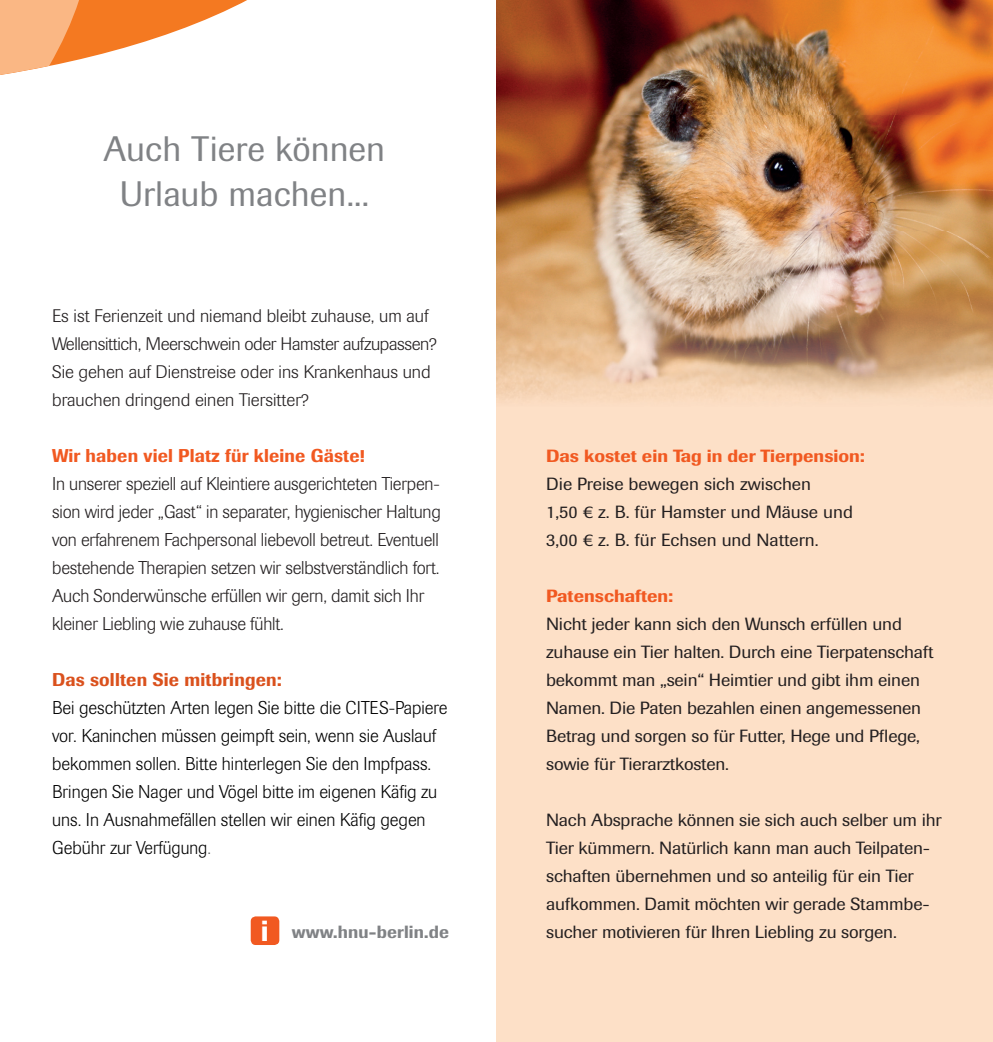
<style>
.page{position:relative;width:993px;height:1042px;background:#fff}
.page>*{position:absolute;margin:0;border:0;box-sizing:border-box;transform-origin:0 0}
.t1{font:35px/45.5px "Imago";color:#808285;text-align:center}
.t2{font:300 18.38px/28px "Imago";letter-spacing:-.01em;color:#231f20}
.t3{font:300 18.38px/28px "Imago";color:#000}
.t4{font:500 18.38px "Imago";letter-spacing:.01em;color:#f15921}
.t5{font:500 18.38px "Imago";letter-spacing:.01em;color:#da511d}
.t6{font:300 18.03px/28px "Imago";color:#231f20}
.t7{font:17.5px/28px "Imago";letter-spacing:-.01em;color:#231f20;scale:1.05 1}
.t8{font:500 17.5px "Imago";color:#f15921;scale:1.05 1}
.t9{font:500 17.5px "Imago";letter-spacing:.01em;color:#808285}
.s1{color:#57585a}
.s2{font-size:29.05px;color:#fff}
</style>
<div class="page">
<div style="left:496px;top:0;width:496px;height:1042px;background:#fde0c7"></div>
<img style="left:496px;top:0;width:496px;height:401px">
<svg style="left:0;top:0;width:247px;height:75px"></svg>
<div style="left:251px;top:916px;width:28px;height:29px;background:#f15921;border-radius:5px"></div>
<h1 class="t1" style="left:103px;top:126px;width:283px">Auch Tiere können<br>Urlaub machen...</h1>
<p class="t6" style="left:52px;top:302px;width:386px">Es ist Ferienzeit und niemand bleibt zuhause, um auf Wellensittich, Meerschwein oder Hamster aufzupassen?<br>Sie gehen auf Dienstreise oder ins Krankenhaus und brauchen dringend einen Tiersitter?</p>
<p class="t4" style="left:52px;top:444px;width:314px">Wir haben viel Platz für kleine Gäste!</p>
<p class="t2" style="left:52px;top:470px;width:390px">In unserer speziell auf Kleintiere ausgerichteten Tierpen&shy;sion wird jeder „Gast“ in separater, hygienischer Haltung von erfahrenem Fachpersonal liebevoll betreut. Eventuell bestehende Therapien setzen wir selbstverständlich fort.<br>Auch Sonderwünsche erfüllen wir gern, damit sich Ihr kleiner Liebling wie zuhause fühlt.</p>
<p class="t5" style="left:52px;top:668px;width:231px">Das sollten Sie mitbringen:</p>
<p class="t3" style="left:52px;top:694px;width:396px">Bei geschützten Arten legen Sie bitte die CITES-Papiere vor. Kaninchen müssen geimpft sein, wenn sie Auslauf bekommen sollen. Bitte hinterlegen Sie den Impfpass.<br>Bringen Sie Nager und Vögel bitte im eigenen Käfig zu uns. In Ausnahmefällen stellen wir einen Käfig gegen Gebühr zur Verfügung<span class="s1">.</span></p>
<p class="t9" style="left:261px;top:921px;width:190px"><span class="s2">i</span> www.hnu-berlin.de</p>
<p class="t8" style="left:546px;top:445px;width:305px">Das kostet ein Tag in der Tierpension:</p>
<p class="t7" style="left:546px;top:470px;width:294px">Die Preise bewegen sich zwischen<br>1,50 € z. B. für Hamster und Mäuse und<br>3,00 € z. B. für Echsen und Nattern.</p>
<p class="t8" style="left:546px;top:585px;width:122px">Patenschaften:</p>
<p class="t7" style="left:546px;top:610px;width:370px">Nicht jeder kann sich den Wunsch erfüllen und zuhause ein Tier halten. Durch eine Tierpatenschaft bekommt man „sein“ Heimtier und gibt ihm einen Namen. Die Paten bezahlen einen angemessenen Betrag und sorgen so für Futter, Hege und Pflege, sowie für Tierarztkosten.</p>
<p class="t7" style="left:546px;top:806px;width:378px">Nach Absprache können sie sich auch selber um ihr Tier kümmern. Natürlich kann man auch Teilpaten&shy;schaften übernehmen und so anteilig für ein Tier aufkommen. Damit möchten wir gerade Stammbe&shy;sucher motivieren für Ihren Liebling zu sorgen.</p>
</div>
